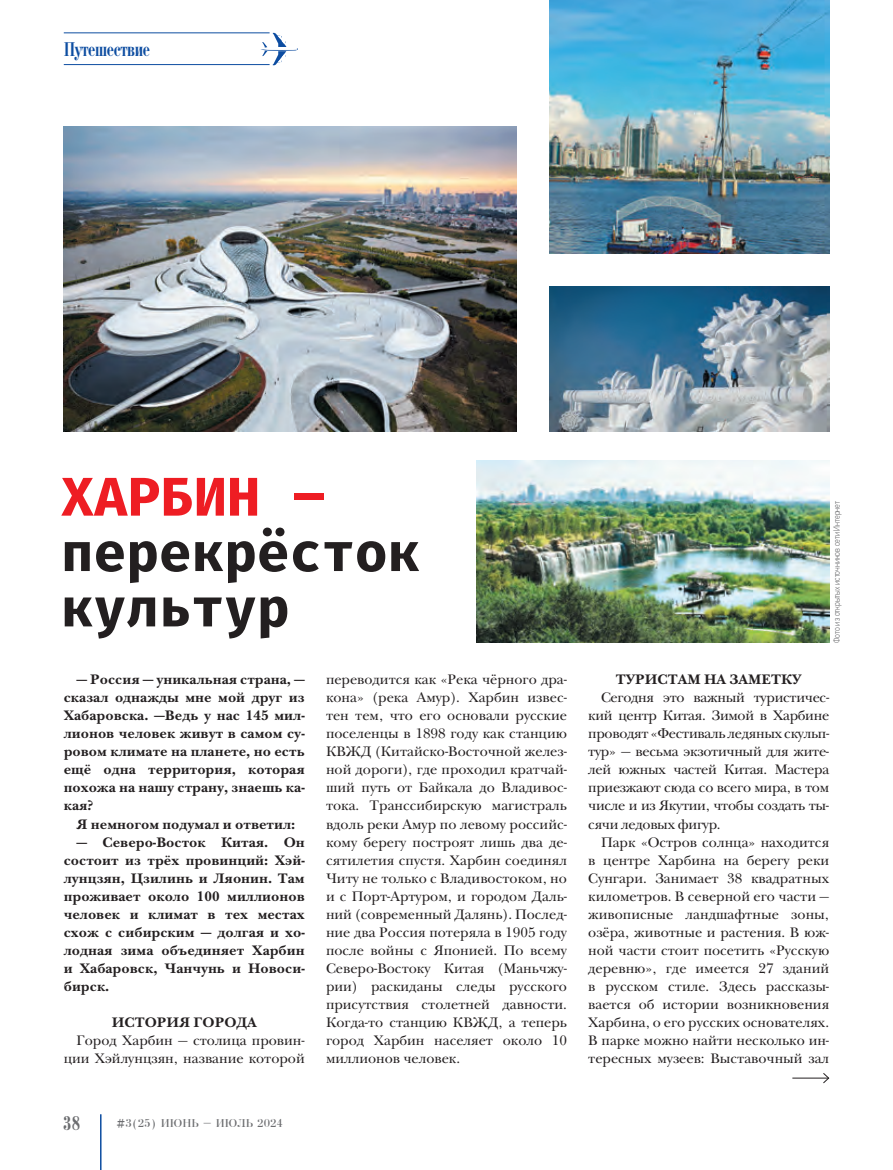
<style>
.page{position:relative;width:893px;height:1170px;background:#fff}
.page>*{position:absolute;margin:0;border:0;box-sizing:border-box;transform-origin:0 0}
.t1{font:700 54.45px/55.3px "Fira Mono OT";color:#231f20}
.t2{font:21px "Bodoni Cond C";color:#0d4da1}
.t3{font:21px "Bodoni Cond C";color:#6c6d70}
.t4{font:14.25px/18px "New Baskerville C";color:#231f20;text-align:justify}
.t5{font:700 14.25px/18px "New Baskerville C";color:#231f20;text-align:justify}
.t6{font:12px "Bodoni Cyrillic";color:#6c6d70}
.t7{font:100 9px "PF Din Text Cond Pro";color:#57585a}
.s1{color:#ee1d23}
</style>
<div class="page">
<hr style="left:100px;top:1114px;width:2px;height:55px;background:#0d4da1">
<svg style="left:260px;top:33px;width:38px;height:32px"></svg>
<hr style="left:64px;top:64px;width:206px;height:1px;background:#0d4da1">
<hr style="left:64px;top:32px;width:206px;height:1px;background:#0d4da1">
<img style="left:64px;top:126px;width:453px;height:305px">
<img style="left:550px;top:0;width:279px;height:253px">
<img style="left:550px;top:286px;width:279px;height:145px">
<img style="left:476px;top:460px;width:353px;height:182px">
<hr style="left:792px;top:1077px;width:37px;height:1px;background:#231f20">
<svg style="left:822px;top:1073px;width:8px;height:10px"></svg>
<p class="t2" style="left:64px;top:39px;width:88px">Путешествие</p>
<p class="t1" style="left:61px;top:473px;width:361px"><span class="s1">ХАРБИН – </span>перекрёсток культур</p>
<p class="t7" style="left:831px;top:643px;width:143px;rotate:-90deg">Фото из открытых источников сети Интернет</p>
<p class="t5" style="left:64px;top:671px;width:242px;text-indent:13px">— Россия — уникальная страна, — сказал однажды мне мой друг из Хабаровска. —Ведь у нас 145 мил&shy;лионов человек живут в самом су&shy;ровом климате на планете, но есть ещё одна территория, которая похожа на нашу страну, знаешь ка&shy;кая?</p>
<p class="t5" style="left:77px;top:815px;width:220px">Я немногом подумал и ответил:</p>
<p class="t5" style="left:64px;top:833px;width:242px;text-indent:13px">— Северо-Восток Китая. Он состоит из трёх провинций: Хэй&shy;лунцзян, Цзилинь и Ляонин. Там проживает около 100 миллионов человек и климат в тех местах схож с сибирским — долгая и хо&shy;лодная зима объединяет Харбин и Хабаровск, Чанчунь и Новоси&shy;бирск.</p>
<p class="t5" style="left:112px;top:1013px;width:147px">ИСТОРИЯ ГОРОДА</p>
<p class="t4" style="left:64px;top:1030px;width:242px;text-align:right">Город Харбин — столица провин&shy;ции Хэйлунцзян, название которой</p>
<h2 class="t3" style="left:63px;top:1112px;width:19px">38</h2>
<p class="t6" style="left:117px;top:1116px;width:168px">#3(25) ИЮНЬ – ИЮЛЬ 2024</p>
<p class="t4" style="left:326px;top:670px;width:242px">переводится как «Река чёрного дра&shy;кона» (река Амур). Харбин извес&shy;тен тем, что его основали русские поселенцы в 1898 году как станцию КВЖД (Китайско-Восточной желез&shy;ной дороги), где проходил кратчай&shy;ший путь от Байкала до Владивос&shy;тока. Транссибирскую магистраль вдоль реки Амур по левому российс&shy;кому берегу построят лишь два де&shy;сятилетия спустя. Харбин соединял Читу не только с Владивостоком, но и с Порт-Артуром, и городом Даль&shy;ний (современный Далянь). Послед&shy;ние два Россия потеряла в 1905 году после войны с Японией. По всему Северо-Востоку Китая (Маньчжу&shy;рии) раскиданы следы русского присутствия столетней давности.<br>Когда-то станцию КВЖД, а теперь город Харбин населяет около 10 миллионов человек.</p>
<p class="t5" style="left:616px;top:671px;width:187px">ТУРИСТАМ НА ЗАМЕТКУ</p>
<p class="t4" style="left:588px;top:688px;width:242px;text-indent:13px">Сегодня это важный туристичес&shy;кий центр Китая. Зимой в Харбине проводят «Фестиваль ледяных скульп&shy;тур» — весьма экзотичный для жите&shy;лей южных частей Китая. Мастера приезжают сюда со всего мира, в том числе и из Якутии, чтобы создать ты&shy;сячи ледовых фигур.</p>
<p class="t4" style="left:588px;top:832px;width:242px;text-indent:13px">Парк «Остров солнца» находится в центре Харбина на берегу реки Сунгари. Занимает 38 квадратных километров. В северной его части — живописные ландшафтные зоны, озёра, животные и растения. В юж&shy;ной части стоит посетить «Русскую деревню», где имеется 27 зданий в русском стиле. Здесь рассказы&shy;вается об истории возникновения Харбина, о его русских основателях.<br>В парке можно найти несколько ин&shy;тересных музеев: Выставочный зал</p>
</div>
